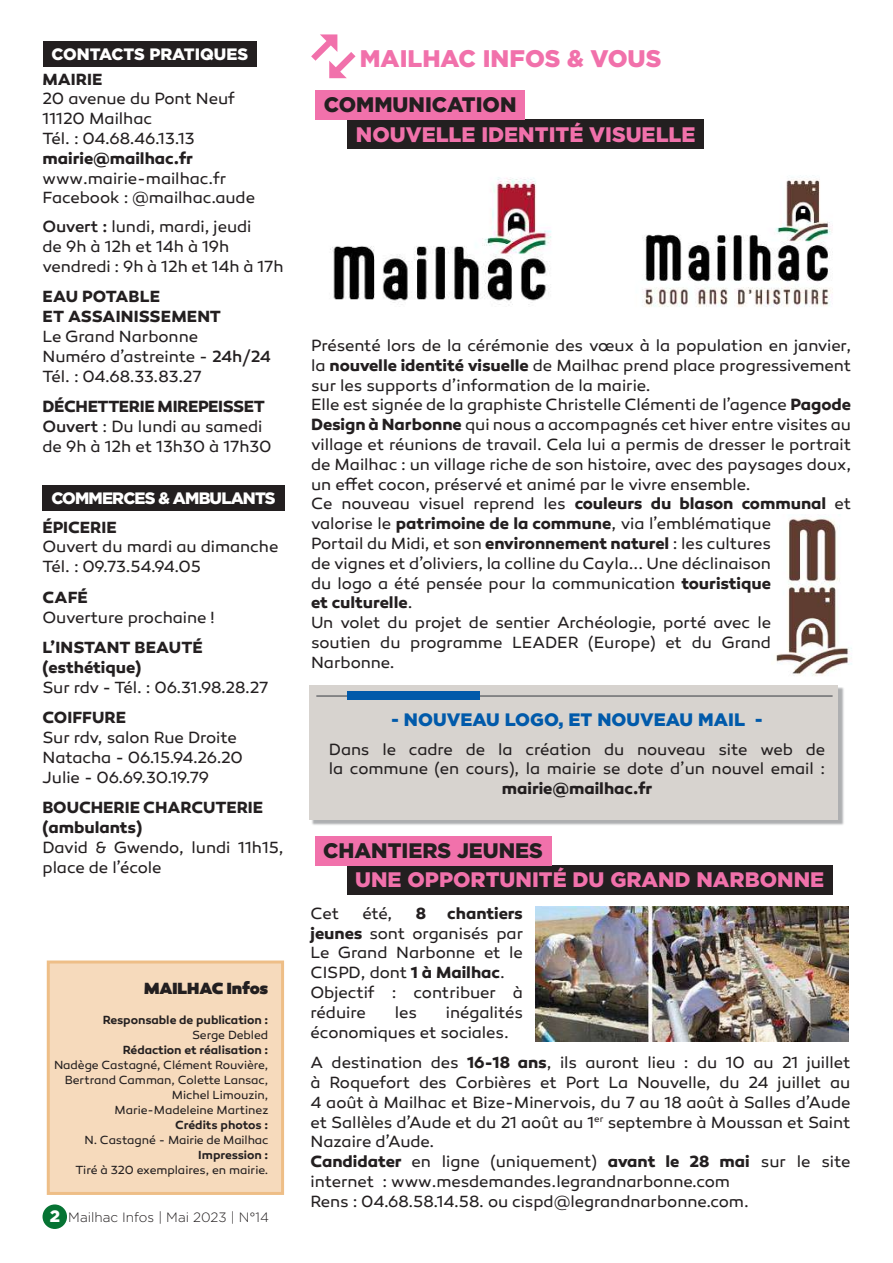
<style>
.page{position:relative;width:893px;height:1263px;background:#fff}
.page>*{position:absolute;margin:0;border:0;box-sizing:border-box;transform-origin:0 0}
.t1{font:900 24px "Gotham HTF";color:#f171ab}
.t2{font:900 21px "Gotham HTF";color:#f171ab}
.t3{font:900 21px "Gotham HTF";color:#231f20}
.t4{font:900 18px "Gotham HTF";color:#015aaa}
.t5{font:16.5px/19.8px "Canaro";letter-spacing:-.005em;color:#231f20}
.t6{font:700 16.5px/19.8px "Canaro";color:#231f20}
.t7{font:900 16.5px "Gotham HTF";letter-spacing:-.05em;color:#fff}
.t8{font:900 16.5px "Gotham HTF";color:#fff}
.t9{font:900 16.5px "Canaro";color:#231f20}
.t10{font:300 13.5px "Gotham HTF";color:#231f20}
.t11{font:12px/15px "Canaro";letter-spacing:-.005em;color:#231f20;text-align:right}
.t12{font:600 12px "Canaro";letter-spacing:-.005em;color:#231f20}
.s1{font-weight:500}
.s2{font-weight:700}
.s3{font-weight:900;font-size:16.5px;color:#fff}
</style>
<div class="page">
<div style="left:43px;top:1204px;width:24px;height:25px;background:#067333;border-radius:50%"></div>
<div style="left:347px;top:866px;width:486px;height:29px;background:#231f20"></div>
<div style="left:315px;top:836px;width:236px;height:30px;background:#f171ab"></div>
<svg style="left:311px;top:34px;width:45px;height:44px"></svg>
<img style="left:536px;top:906px;width:312px;height:136px">
<div style="left:347px;top:120px;width:357px;height:29px;background:#231f20"></div>
<div style="left:315px;top:90px;width:210px;height:30px;background:#f171ab"></div>
<div style="left:43px;top:42px;width:214px;height:25px;background:#231f20"></div>
<div style="left:48px;top:962px;width:235px;height:231px;background:#f6dabc"></div>
<div style="left:47px;top:960px;width:237px;height:235px;border:3px solid #eebe87"></div>
<div style="left:43px;top:486px;width:242px;height:25px;background:#231f20"></div>
<img style="left:330px;top:177px;width:222px;height:128px">
<img style="left:644px;top:177px;width:189px;height:130px">
<img style="left:776px;top:514px;width:76px;height:162px">
<div style="left:311px;top:687px;width:533px;height:138px;background:#939598;opacity:.75"></div>
<div style="left:309px;top:685px;width:529px;height:134px;background:#d7d3cf"></div>
<hr style="left:316px;top:695px;width:517px;height:2px;background:#6c6d70">
<div style="left:347px;top:692px;width:133px;height:8px;background:#015aaa"></div>
<p class="t8" style="left:51px;top:45px;width:198px">CONTACTS PRATIQUES</p>
<p class="t6" style="left:43px;top:69px;width:61px">MAIRIE</p>
<p class="t5" style="left:43px;top:89px;width:194px">20 avenue du Pont Neuf<br>11120 Mailhac<br>Tél. : 04.68.46.13.13</p>
<p class="t6" style="left:43px;top:148px;width:152px">mairie@mailhac.fr</p>
<p class="t5" style="left:43px;top:168px;width:214px">www.mairie-mailhac.fr<br>Facebook : @mailhac.aude</p>
<p class="t5" style="left:43px;top:217px;width:242px"><span class="s1">Ouvert :</span> lundi, mardi, jeudi<br>de 9h à 12h et 14h à 19h vendredi : 9h à 12h et 14h à 17h</p>
<p class="t6" style="left:43px;top:287px;width:180px">EAU POTABLE<br>ET ASSAINISSEMENT</p>
<p class="t5" style="left:43px;top:327px;width:230px">Le Grand Narbonne<br>Numéro d’astreinte - <span class="s1">24h/24<br></span>Tél. : 04.68.33.83.27</p>
<p class="t5" style="left:43px;top:397px;width:231px"><span class="s2">DÉCHETTERIE MIREPEISSET<br></span><span class="s1">Ouvert</span> : Du lundi au samedi de 9h à 12h et 13h30 à 17h30</p>
<p class="t7" style="left:51px;top:488px;width:226px">COMMERCES &amp; AMBULANTS</p>
<p class="t6" style="left:43px;top:517px;width:76px">ÉPICERIE</p>
<p class="t5" style="left:43px;top:537px;width:237px">Ouvert du mardi au dimanche<br>Tél. : 09.73.54.94.05</p>
<p class="t6" style="left:43px;top:587px;width:47px">CAFÉ</p>
<p class="t5" style="left:43px;top:607px;width:174px">Ouverture prochaine !</p>
<p class="t6" style="left:43px;top:638px;width:162px">L’INSTANT BEAUTÉ (esthétique)</p>
<p class="t5" style="left:43px;top:677px;width:227px">Sur rdv - Tél. : 06.31.98.28.27</p>
<p class="t6" style="left:43px;top:708px;width:85px">COIFFURE</p>
<p class="t5" style="left:43px;top:728px;width:202px">Sur rdv, salon Rue Droite<br>Natacha - 06.15.94.26.20<br>Julie - 06.69.30.19.79</p>
<p class="t6" style="left:43px;top:798px;width:222px">BOUCHERIE CHARCUTERIE (ambulants)</p>
<p class="t5" style="left:43px;top:838px;width:242px">David &amp; Gwendo, lundi 11h15, place de l’école</p>
<p class="t9" style="left:144px;top:977px;width:126px">MAILHAC Infos</p>
<p class="t12" style="left:103px;top:1012px;width:167px">Responsable de publication :</p>
<p class="t11" style="left:192px;top:1027px;width:78px">Serge Debled</p>
<p class="t12" style="left:123px;top:1042px;width:147px">Rédaction et réalisation :</p>
<p class="t11" style="left:54px;top:1057px;width:216px">Nadège Castagné, Clément Rouvière,<br>Bertrand Camman, Colette Lansac,<br>Michel Limouzin,<br>Marie-Madeleine Martinez</p>
<p class="t12" style="left:175px;top:1117px;width:95px">Crédits photos :</p>
<p class="t11" style="left:84px;top:1132px;width:185px">N. Castagné - Mairie de Mailhac</p>
<p class="t12" style="left:198px;top:1147px;width:72px">Impression :</p>
<p class="t11" style="left:76px;top:1162px;width:194px">Tiré à 320 exemplaires, en mairie.</p>
<p class="t10" style="left:50px;top:1210px;width:221px"><span class="s3">2</span> Mailhac Infos | Mai 2023 | N°14</p>
<h1 class="t1" style="left:360px;top:44px;width:303px">MAILHAC INFOS &amp; VOUS</h1>
<p class="t3" style="left:324px;top:93px;width:194px">COMMUNICATION</p>
<p class="t2" style="left:356px;top:122px;width:341px">NOUVELLE IDENTITÉ VISUELLE</p>
<p class="t5" style="left:311px;top:336px;width:541px">Présenté lors de la cérémonie des vœux à la population en janvier, la <span class="s2">nouvelle identité visuelle</span> de Mailhac prend place progressivement sur les supports d’information de la mairie.<br>Elle est signée de la graphiste Christelle Clémenti de l’agence <span class="s2">Pagode Design à Narbonne</span> qui nous a accompagnés cet hiver entre visites au village et réunions de travail. Cela lui a permis de dresser le portrait de Mailhac : un village riche de son histoire, avec des paysages doux, un effet cocon, préservé et animé par le vivre ensemble.<br>Ce nouveau visuel reprend les <span class="s2">couleurs du blason communal</span> et valorise le <span class="s2">patrimoine de la commune</span>, via l’emblématique<br>Portail du Midi, et son <span class="s2">environnement naturel</span> : les cultures<br>de vignes et d’oliviers, la colline du Cayla... Une déclinaison<br>du logo a été pensée pour la communication <span class="s2">touristique<br>et culturelle</span>.<br>Un volet du projet de sentier Archéologie, porté avec le<br>soutien du programme LEADER (Europe) et du Grand Narbonne.</p>
<p class="t4" style="left:392px;top:709px;width:372px">- NOUVEAU LOGO, ET NOUVEAU MAIL -</p>
<p class="t5" style="left:329px;top:739px;width:498px">Dans le cadre de la création du nouveau site web de la commune (en cours), la mairie se dote d’un nouvel email :</p>
<p class="t6" style="left:502px;top:778px;width:152px">mairie@mailhac.fr</p>
<p class="t3" style="left:323px;top:838px;width:221px">CHANTIERS JEUNES</p>
<p class="t2" style="left:355px;top:868px;width:470px">UNE OPPORTUNITÉ DU GRAND NARBONNE</p>
<p class="t5" style="left:310px;top:903px;width:214px;text-indent:137px"><span class="s2">chantiers jeunes</span> sont organisés par<br>Le Grand Narbonne et le<br>CISPD, dont <span class="s2">1 à Mailhac</span>.<br>Objectif : contribuer à réduire</p>
<p class="t5" style="left:310px;top:903px;width:30px">Cet</p>
<p class="t5" style="left:362px;top:903px;width:32px">été,</p>
<p class="t6" style="left:416px;top:903px;width:12px">8</p>
<p class="t5" style="left:310px;top:1002px;width:214px;text-indent:135px">inégalités économiques et sociales.</p>
<p class="t5" style="left:310px;top:1053px;width:541px">A destination des <span class="s2">16-18 ans</span>, ils auront lieu : du 10 au 21 juillet à Roquefort des Corbières et Port La Nouvelle, du 24 juillet au 4 août à Mailhac et Bize-Minervois, du 7 au 18 août à Salles d’Aude et Sallèles d’Aude et du 21 août au 1<sup>er</sup> septembre à Moussan et Saint Nazaire d’Aude.<br><span class="s2">Candidater</span> en ligne (uniquement) <span class="s2">avant le 28 mai</span> sur le site internet : www.mesdemandes.legrandnarbonne.com<br>Rens : 04.68.58.14.58. ou cispd@legrandnarbonne.com.</p>
<p class="t5" style="left:395px;top:1002px;width:24px">les</p>
</div>
